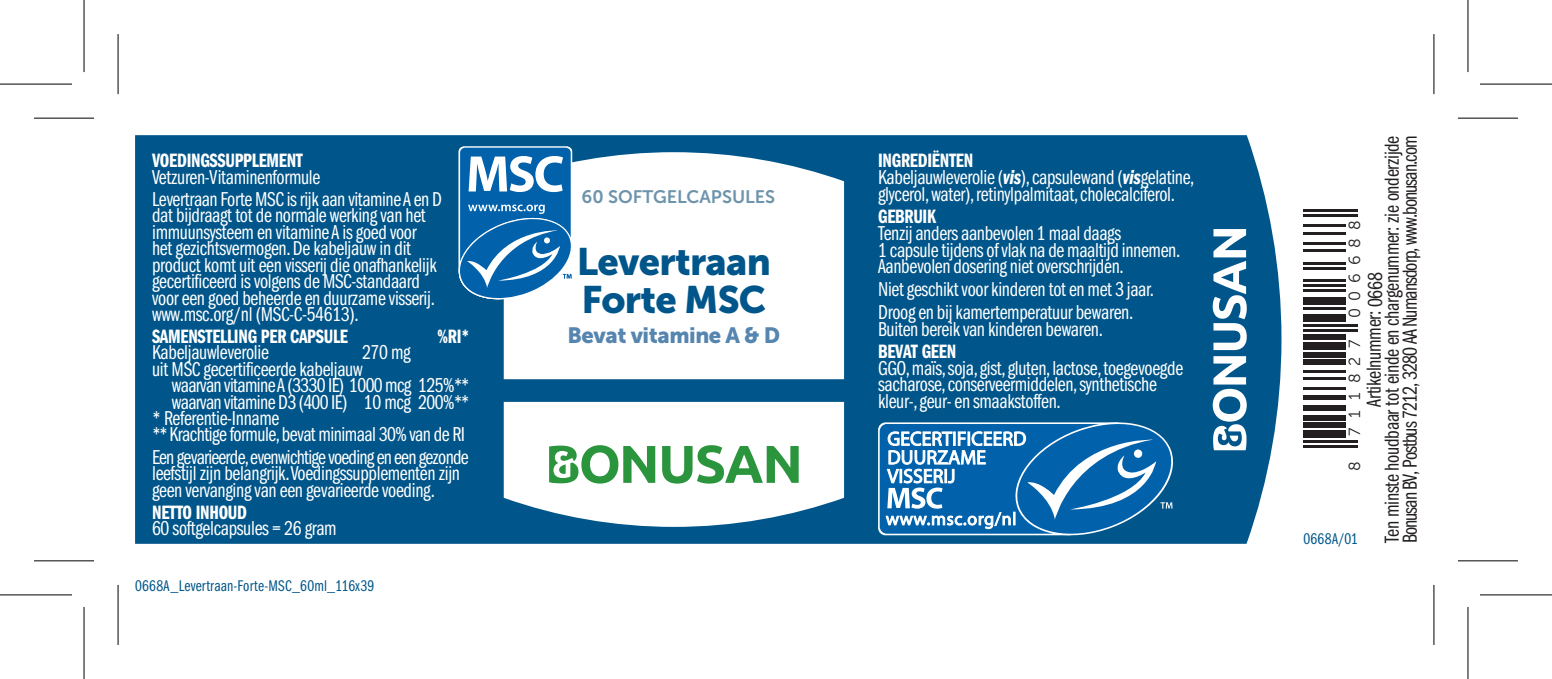
<style>
.page{position:relative;width:1552px;height:679px;background:#fff}
.page>*{position:absolute;margin:0;border:0;box-sizing:border-box;transform-origin:0 0}
.t1{font:38px/38px "Museo Sans 900";letter-spacing:-.02em;color:#00568a}
.t2{font:22px "Museo Sans 900";letter-spacing:-.02em;color:#5685af}
.t3{font:20.8px/16.4px "Franklin Gothic Book Cmpr";letter-spacing:-.015em;color:#fff}
.t4{font:20.8px/18px "Franklin Gothic Book Cmpr";letter-spacing:-.015em;color:#231f20;text-align:center}
.t5{font:20px "Franklin Gothic Demi Cmpr";letter-spacing:-.015em;color:#fff}
.t6{font:18px "Museo Sans 700";color:#6e94ab}
.t7{font:16px "Franklin Gothic Book Cmpr";letter-spacing:.015em;color:#00568a}
.t8{font:16px "Museo Sans 300";letter-spacing:.5em;color:#231f20}
.s1{font-family:"ITC Franklin Gothic Std Dm Cp It"}
.s2{color:#fff}
</style>
<div class="page">
<div style="left:135px;top:135px;width:1146px;height:408px;background:#00568a"></div>
<svg style="left:1212px;top:229px;width:34px;height:121px"></svg>
<svg style="left:1212px;top:356px;width:34px;height:94px"></svg>
<svg style="left:504px;top:401px;width:340px;height:125px"></svg>
<svg style="left:504px;top:152px;width:340px;height:227px"></svg>
<svg style="left:662px;top:445px;width:136px;height:38px"></svg>
<svg style="left:549px;top:445px;width:106px;height:38px"></svg>
<hr style="left:1303px;top:445px;width:55px;height:2px;background:#231f20">
<hr style="left:1303px;top:440px;width:55px;height:2px;background:#231f20">
<div style="left:1303px;top:430px;width:42px;height:7px;background:#231f20"></div>
<div style="left:1303px;top:422px;width:42px;height:5px;background:#231f20"></div>
<div style="left:1303px;top:415px;width:42px;height:5px;background:#231f20"></div>
<div style="left:1303px;top:405px;width:42px;height:5px;background:#231f20"></div>
<hr style="left:1303px;top:395px;width:42px;height:4px;background:#231f20">
<hr style="left:1303px;top:387px;width:42px;height:2px;background:#231f20">
<hr style="left:1303px;top:377px;width:42px;height:2px;background:#231f20">
<hr style="left:1303px;top:369px;width:42px;height:3px;background:#231f20">
<div style="left:1303px;top:359px;width:42px;height:6px;background:#231f20"></div>
<div style="left:1303px;top:352px;width:42px;height:5px;background:#231f20"></div>
<div style="left:1303px;top:342px;width:42px;height:8px;background:#231f20"></div>
<div style="left:1303px;top:334px;width:42px;height:6px;background:#231f20"></div>
<hr style="left:1303px;top:329px;width:55px;height:3px;background:#231f20">
<hr style="left:1303px;top:324px;width:55px;height:3px;background:#231f20">
<div style="left:1303px;top:314px;width:42px;height:8px;background:#231f20"></div>
<hr style="left:1303px;top:307px;width:42px;height:2px;background:#231f20">
<div style="left:1303px;top:297px;width:42px;height:7px;background:#231f20"></div>
<hr style="left:1303px;top:289px;width:42px;height:3px;background:#231f20">
<hr style="left:1303px;top:284px;width:42px;height:3px;background:#231f20">
<hr style="left:1303px;top:279px;width:42px;height:3px;background:#231f20">
<hr style="left:1303px;top:267px;width:42px;height:2px;background:#231f20">
<hr style="left:1303px;top:262px;width:42px;height:2px;background:#231f20">
<hr style="left:1303px;top:249px;width:42px;height:2px;background:#231f20">
<hr style="left:1303px;top:242px;width:42px;height:2px;background:#231f20">
<hr style="left:1303px;top:232px;width:42px;height:2px;background:#231f20">
<hr style="left:1303px;top:224px;width:42px;height:2px;background:#231f20">
<hr style="left:1303px;top:214px;width:55px;height:2px;background:#231f20">
<hr style="left:1303px;top:209px;width:55px;height:2px;background:#231f20">
<svg style="left:878px;top:422px;width:295px;height:113px;background:#3681b9"></svg>
<svg style="left:456px;top:146px;width:116px;height:155px"></svg>
<svg style="left:34px;top:561px;width:60px;height:1px"></svg>
<svg style="left:1458px;top:561px;width:59px;height:1px"></svg>
<svg style="left:1434px;top:34px;width:1px;height:60px"></svg>
<svg style="left:1434px;top:584px;width:1px;height:60px"></svg>
<hr style="left:34px;top:117px;width:60px;height:2px;background:#000">
<hr style="left:1457px;top:117px;width:60px;height:2px;background:#000">
<hr style="left:34px;top:560px;width:60px;height:1px;background:#000">
<hr style="left:1457px;top:560px;width:60px;height:1px;background:#000">
<hr style="left:117px;top:34px;width:2px;height:60px;background:#000">
<hr style="left:117px;top:584px;width:2px;height:60px;background:#000">
<hr style="left:1433px;top:34px;width:1px;height:60px;background:#000">
<hr style="left:1433px;top:584px;width:1px;height:60px;background:#000">
<svg style="left:0;top:595px;width:72px;height:1px"></svg>
<svg style="left:1480px;top:595px;width:71px;height:1px"></svg>
<svg style="left:1468px;top:0;width:1px;height:72px"></svg>
<svg style="left:1468px;top:607px;width:1px;height:71px"></svg>
<hr style="left:0;top:83px;width:72px;height:2px;background:#000">
<hr style="left:1479px;top:83px;width:72px;height:2px;background:#000">
<hr style="left:0;top:594px;width:72px;height:1px;background:#000">
<hr style="left:1479px;top:594px;width:72px;height:1px;background:#000">
<hr style="left:83px;top:0;width:2px;height:72px;background:#000">
<hr style="left:83px;top:606px;width:2px;height:72px;background:#000">
<hr style="left:1467px;top:0;width:1px;height:72px;background:#000">
<hr style="left:1467px;top:606px;width:1px;height:72px;background:#000">
<p class="t5" style="left:152px;top:149px;width:152px">VOEDINGSSUPPLEMENT</p>
<p class="t3" style="left:152px;top:166px;width:291px;line-height:22.4px">Vetzuren-Vitaminenformule<br>Levertraan Forte MSC is rijk aan vitamine A en D</p>
<p class="t3" style="left:152px;top:208px;width:286px">dat bijdraagt tot de normale werking van het immuunsysteem en vitamine A is goed voor het gezichtsvermogen. De kabeljauw in dit product komt uit een visserij die onafhankelijk gecertificeerd is volgens de MSC-standaard voor een goed beheerde en duurzame visserij. www.msc.org/nl (MSC-C-54613).</p>
<p class="t5" style="left:152px;top:325px;width:197px">SAMENSTELLING PER CAPSULE</p>
<p class="t5" style="left:437px;top:325px;width:34px">%RI*</p>
<p class="t3" style="left:152px;top:344px;width:118px">Kabeljauwleverolie</p>
<p class="t3" style="left:152px;top:344px;width:260px;text-indent:210px">270 mg uit MSC gecertificeerde kabeljauw</p>
<p class="t3" style="left:172px;top:377px;width:299px">waarvan vitamine A (3330 IE) 1000 mcg 125%**</p>
<p class="t3" style="left:172px;top:393px;width:299px">waarvan vitamine D3 (400 IE) 10 mcg 200%**</p>
<p class="t3" style="left:152px;top:410px;width:129px">* Referentie-Inname</p>
<p class="t3" style="left:152px;top:426px;width:314px">** Krachtige formule, bevat minimaal 30% van de RI</p>
<p class="t3" style="left:152px;top:449px;width:318px">Een gevarieerde, evenwichtige voeding en een gezonde leefstijl zijn belangrijk. Voedingssupplementen zijn geen vervanging van een gevarieerde voeding.</p>
<p class="t5" style="left:152px;top:501px;width:96px">NETTO INHOUD</p>
<p class="t3" style="left:152px;top:520px;width:186px">60 softgelcapsules = 26 gram</p>
<p class="t7" style="left:135px;top:576px;width:241px">0668A_Levertraan-Forte-MSC_60ml_116x39</p>
<p class="t6" style="left:581px;top:187px;width:195px">60 SOFTGELCAPSULES</p>
<h1 class="t1" style="left:577px;top:243px;width:195px">Levertraan<br>Forte MSC</h1>
<p class="t2" style="left:567px;top:322px;width:214px">Bevat vitamine A &amp; D</p>
<p class="t5" style="left:878px;top:149px;width:97px">INGREDIËNTEN</p>
<p class="t3" style="left:878px;top:169px;width:318px">Kabeljauwleverolie (<span class="s1">vis</span>), capsulewand (<span class="s1">vis</span>gelatine, glycerol, water), retinylpalmitaat, cholecalciferol.</p>
<p class="t5" style="left:878px;top:205px;width:60px">GEBRUIK</p>
<p class="t3" style="left:878px;top:225px;width:304px">Tenzij anders aanbevolen 1 maal daags<br>1 capsule tijdens of vlak na de maaltijd innemen.<br>Aanbevolen dosering niet overschrijden.</p>
<p class="t3" style="left:878px;top:278px;width:277px;line-height:22.8px">Niet geschikt voor kinderen tot en met 3 jaar.<br>Droog en bij kamertemperatuur bewaren.</p>
<p class="t3" style="left:878px;top:321px;width:226px">Buiten bereik van kinderen bewaren.</p>
<p class="t5" style="left:878px;top:340px;width:80px">BEVAT GEEN</p>
<p class="t3" style="left:878px;top:359px;width:306px">GGO, maïs, soja, gist, gluten, lactose, toegevoegde sacharose, conserveermiddelen, synthetische kleur-, geur- en smaakstoffen.</p>
<p class="t4" style="left:1365px;top:543px;width:409px;rotate:-90deg">Artikelnummer: <span class="s2">000<br></span>Ten minste houdbaar tot einde en chargenummer: zie onderzijde<br>Bonusan BV, Postbus 7212, 3280 AA Numansdorp, www.bonusan.com</p>
<p class="t8" style="left:1346px;top:318px;width:99px;rotate:-90deg">006688</p>
<p class="t4" style="left:1366px;top:307px;width:36px;rotate:-90deg">0668</p>
<p class="t8" style="left:1346px;top:435px;width:98px;rotate:-90deg">711827</p>
<p class="t8" style="left:1346px;top:470px;width:11px;rotate:-90deg">8</p>
<p class="t7" style="left:1303px;top:529px;width:56px">0668A/01</p>
</div>
